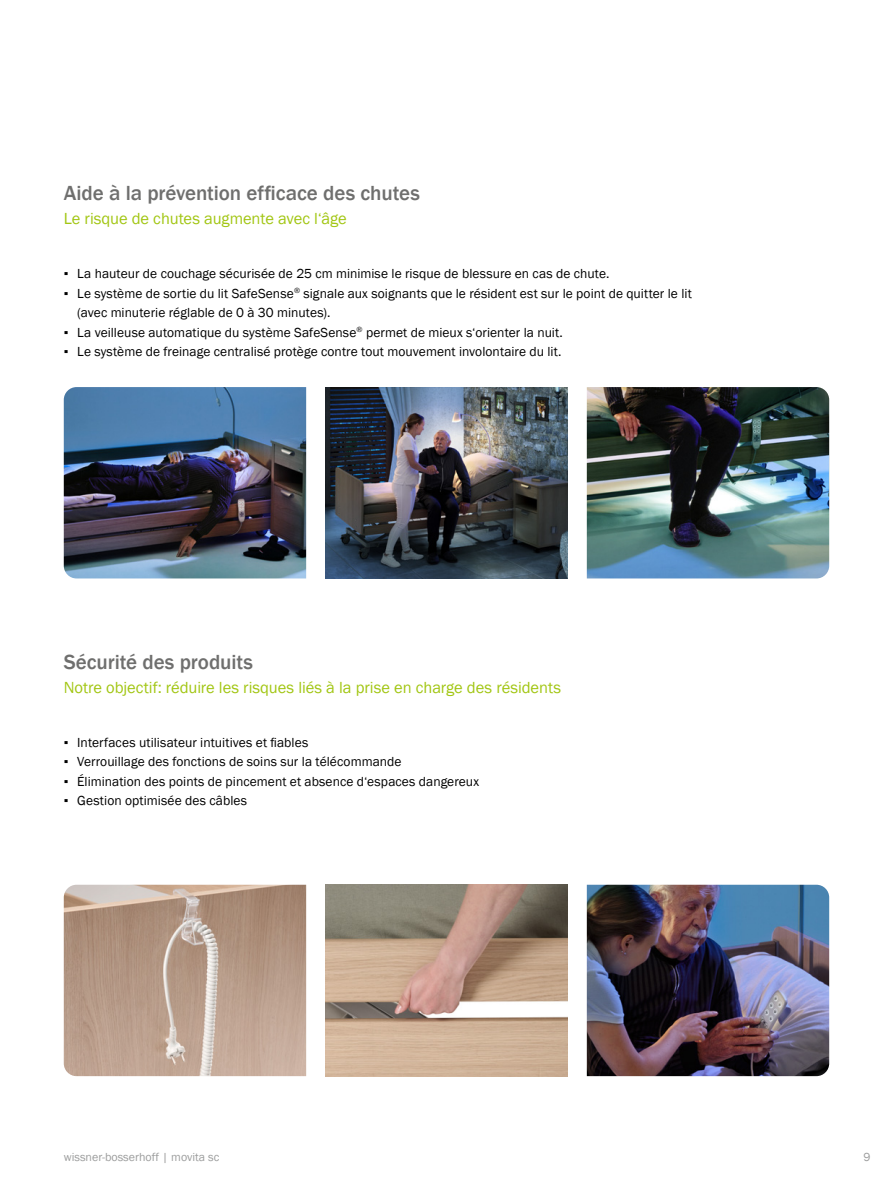
<style>
.page{position:relative;width:893px;height:1191px;background:#fff}
.page>*{position:absolute;margin:0;border:0;box-sizing:border-box;transform-origin:0 0}
.t1{font:500 21px "Franklin Gothic";letter-spacing:-.005em;color:#6f6f6e}
.t2{font:16.5px "Franklin Gothic";letter-spacing:-.005em;color:#a2c613}
.t3{font:13.5px/19.5px "Franklin Gothic";letter-spacing:.005em;color:#000}
.t4{font:12px "Franklin Gothic";color:#9c9d9d}
</style>
<div class="page">
<img style="left:64px;top:884px;width:242px;height:192px">
<img style="left:64px;top:387px;width:242px;height:191px">
<img style="left:325px;top:884px;width:243px;height:192px">
<img style="left:325px;top:387px;width:243px;height:191px">
<img style="left:587px;top:884px;width:242px;height:192px">
<img style="left:587px;top:387px;width:242px;height:191px">
<h1 class="t1" style="left:64px;top:180px;width:358px">Aide à la prévention efficace des chutes</h1>
<p class="t2" style="left:64px;top:209px;width:284px">Le risque de chutes augmente avec l‘âge</p>
<p class="t3" style="left:64px;top:264px;width:547px">▪ La hauteur de couchage sécurisée de 25 cm minimise le risque de blessure en cas de chute.</p>
<p class="t3" style="left:77px;top:284px;width:616px;text-indent:-14px">▪ Le système de sortie du lit SafeSense<sup>®</sup> signale aux soignants que le résident est sur le point de quitter le lit (avec minuterie réglable de 0 à 30 minutes).</p>
<p class="t3" style="left:64px;top:323px;width:501px">▪ La veilleuse automatique du système SafeSense<sup>®</sup> permet de mieux s‘orienter la nuit.</p>
<p class="t3" style="left:64px;top:342px;width:499px">▪ Le système de freinage centralisé protège contre tout mouvement involontaire du lit.</p>
<h1 class="t1" style="left:64px;top:648px;width:191px">Sécurité des produits</h1>
<p class="t2" style="left:64px;top:677px;width:499px">Notre objectif: réduire les risques liés à la prise en charge des résidents</p>
<p class="t3" style="left:64px;top:732px;width:246px">▪ Interfaces utilisateur intuitives et fiables</p>
<p class="t3" style="left:64px;top:752px;width:339px">▪ Verrouillage des fonctions de soins sur la télécommande</p>
<p class="t3" style="left:64px;top:771px;width:417px">▪ Élimination des points de pincement et absence d‘espaces dangereux</p>
<p class="t3" style="left:64px;top:791px;width:185px">▪ Gestion optimisée des câbles</p>
<p class="t4" style="left:64px;top:1149px;width:157px">wissner-bosserhoff | movita sc</p>
<p class="t4" style="left:863px;top:1149px;width:9px">9</p>
</div>
